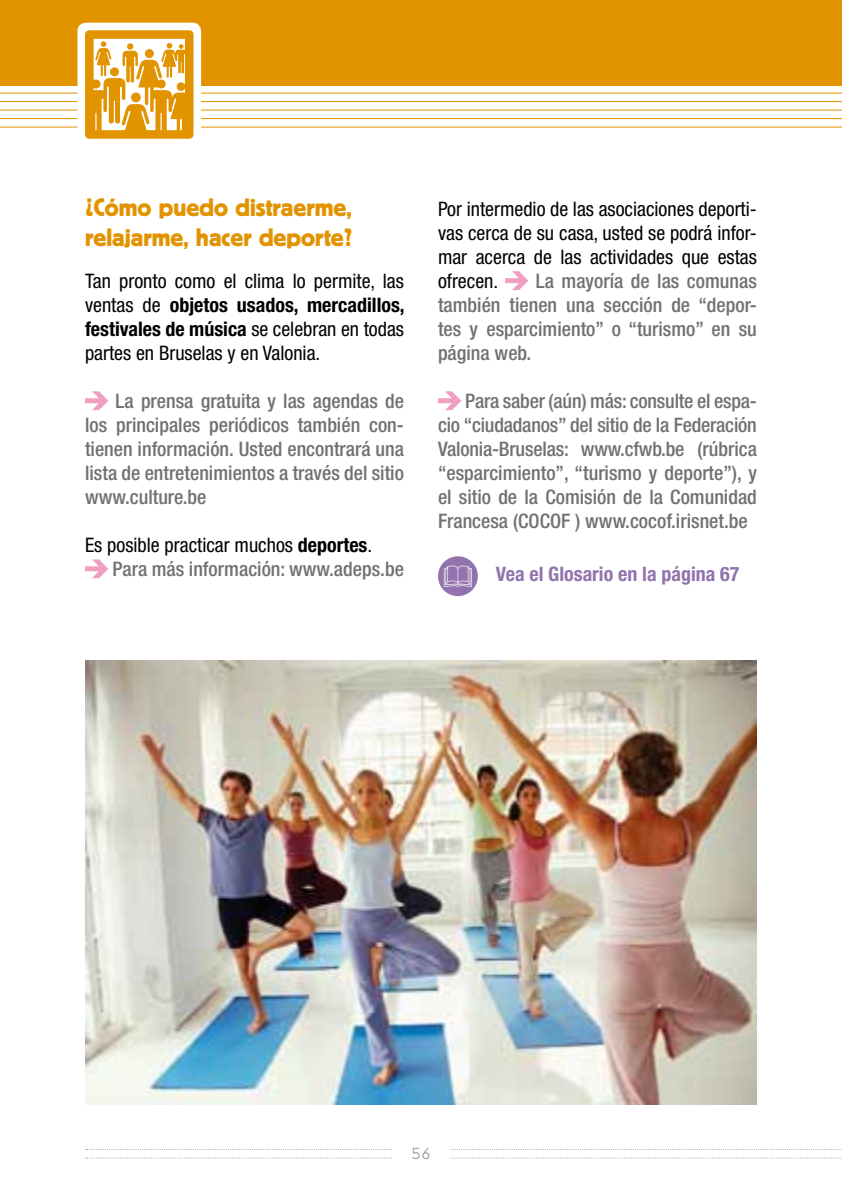
<style>
.page{position:relative;width:842px;height:1191px;background:#fff}
.page>*{position:absolute;margin:0;border:0;box-sizing:border-box;transform-origin:0 0}
.t1{font:25px/30px "Block BE";color:#e29300}
.t2{font:500 condensed 20px/24px "Helvetica Neue";color:#707172;text-align:justify}
.t3{font:condensed 20px/24px "Helvetica Neue";color:#000;text-align:justify}
.t4{font:700 condensed 20px "Helvetica Neue";color:#9273ad}
.t5{font:100 16px "Base Mono Wide";color:#9c9e9f}
.s1{font-weight:700}
.s2{font-weight:400;color:#000}
.s3{font-weight:700;color:#000}
</style>
<div class="page">
<svg style="left:86px;top:1149px;width:755px;height:1px"></svg>
<svg style="left:86px;top:1157px;width:755px;height:1px"></svg>
<div style="left:393px;top:1146px;width:56px;height:25px;background:#fff"></div>
<hr style="left:0;top:93px;width:842px;height:1px;background:#e29300">
<hr style="left:0;top:101px;width:842px;height:1px;background:#e29300">
<hr style="left:0;top:110px;width:842px;height:1px;background:#e29300">
<hr style="left:0;top:118px;width:842px;height:1px;background:#e29300">
<hr style="left:0;top:127px;width:842px;height:1px;background:#e29300">
<div style="left:0;top:0;width:842px;height:85px;background:#e29300"></div>
<div style="left:77px;top:23px;width:124px;height:123px;background:#fff;border-radius:9px"></div>
<svg style="left:85px;top:30px;width:108px;height:109px"></svg>
<svg style="left:505px;top:271px;width:23px;height:19px"></svg>
<svg style="left:438px;top:391px;width:23px;height:19px"></svg>
<svg style="left:85px;top:391px;width:23px;height:19px"></svg>
<svg style="left:85px;top:559px;width:23px;height:19px"></svg>
<img style="left:85px;top:660px;width:672px;height:444px">
<div style="left:438px;top:556px;width:40px;height:40px;background:#9273ad;border-radius:50%"></div>
<svg style="left:444px;top:565px;width:28px;height:22px"></svg>
<p class="t1" style="left:85px;top:191px;width:269px">¿Cómo puedo distraerme, relajarme, hacer deporte?</p>
<p class="t3" style="left:85px;top:269px;width:321px">Tan pronto como el clima lo permite, las ventas de <span class="s1">objetos usados, mercadillos, festivales de música</span> se celebran en todas partes en Bruselas y en Valonia.</p>
<p class="t2" style="left:85px;top:389px;width:320px;text-indent:31px">La prensa gratuita y las agendas de los principales periódicos también con&shy;tienen información. Usted encontrará una lista de entretenimientos a través del sitio www.culture.be</p>
<p class="t2" style="left:113px;top:533px;width:293px;text-indent:-28px"><span class="s2">Es posible practicar muchos</span> <span class="s3">deportes</span><span class="s2">.<br></span>Para más información: www.adeps.be</p>
<p class="t3" style="left:438px;top:197px;width:320px">Por intermedio de las asociaciones deporti&shy;vas cerca de su casa, usted se podrá infor&shy;mar acerca de las actividades que estas ofrecen.</p>
<p class="t2" style="left:438px;top:269px;width:320px;text-indent:98px">La mayoría de las comunas también tienen una sección de “depor&shy;tes y esparcimiento” o “turismo” en su página web.</p>
<p class="t2" style="left:438px;top:389px;width:320px;text-indent:27px">Para saber (aún) más: consulte el espa&shy;cio “ciudadanos” del sitio de la Federación Valonia-Bruselas: www.cfwb.be (rúbrica “esparcimiento”, “turismo y deporte”), y el sitio de la Comisión de la Comunidad Francesa (COCOF ) www.cocof.irisnet.be</p>
<p class="t4" style="left:496px;top:562px;width:245px">Vea el Glosario en la página 67</p>
<p class="t5" style="left:411px;top:1142px;width:21px">56</p>
</div>
